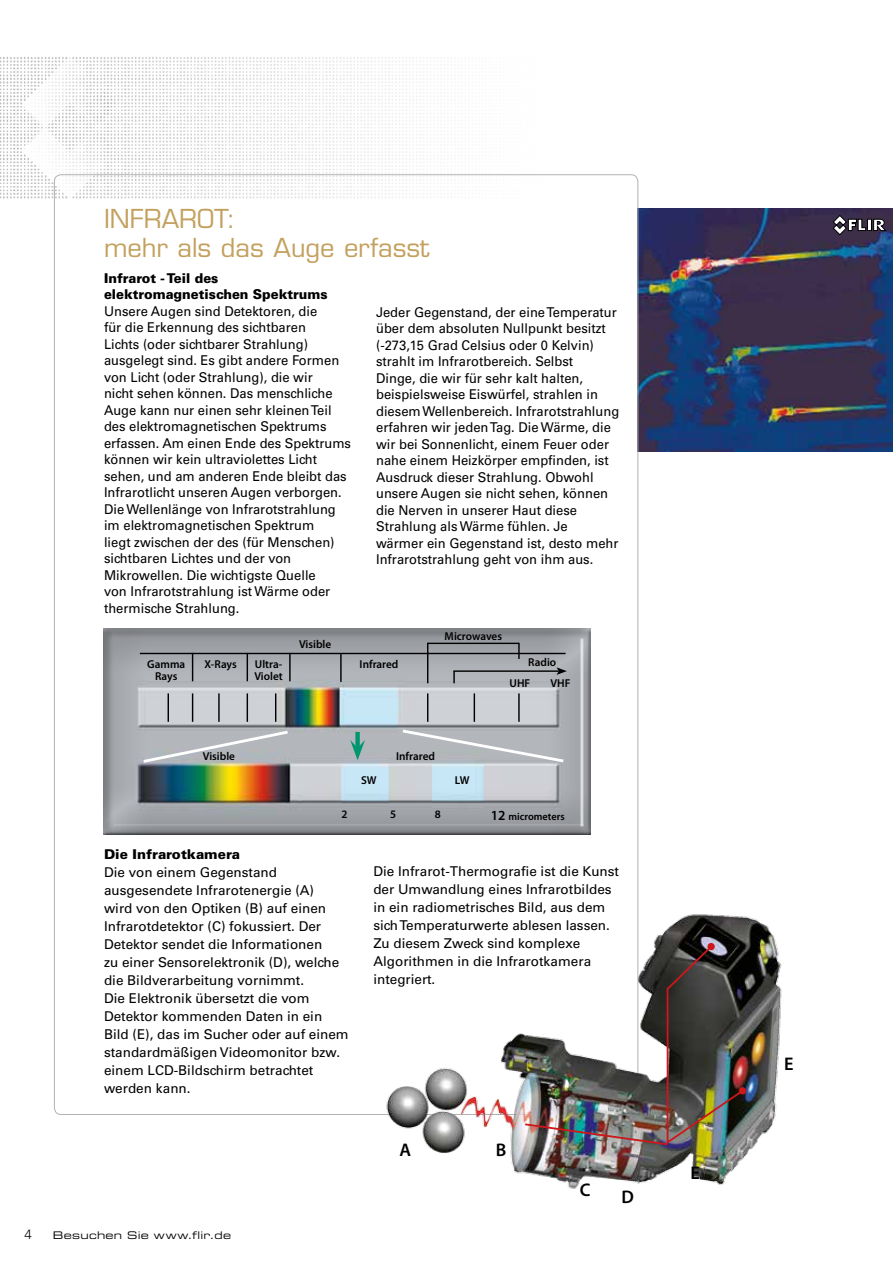
<style>
.page{position:relative;width:893px;height:1263px;background:#fff}
.page>*{position:absolute;margin:0;border:0;box-sizing:border-box;transform-origin:0 0}
.t1{font:25.5px/28.5px "Eurostile LT Std";color:#c3a05e}
.t2{font:600 18.3px "Myriad Pro";color:#000}
.t3{font:13.5px/16.5px "Univers LT Std";color:#000;scale:.96 1}
.t4{font:13.5px/18px "Univers LT Std";color:#000}
.t5{font:900 13.5px/16.5px "Univers LT Std";color:#000;scale:.96 1}
.t6{font:900 13.5px "Univers LT Std";color:#000}
.t7{font:300 13.5px "Univers LT Std";color:#000}
.t8{font:600 11.4px/11.4px "Myriad Pro";color:#000}
.t9{font:10.5px "Eurostile LT Std Ex 2";letter-spacing:.025em;color:#000}
.t10{font:600 10.5px "Myriad Pro";color:#000}
.s1{font-size:13.95px}
</style>
<div class="page">
<img style="left:638px;top:208px;width:255px;height:243px">
<img style="left:0;top:57px;width:438px;height:142px">
<hr style="left:867px;top:219px;width:4px;height:12px;background:#fff">
<div style="left:867px;top:219px;width:5px;height:12px;border:1px solid #000"></div>
<svg style="left:873px;top:219px;width:13px;height:12px"></svg>
<svg style="left:833px;top:215px;width:33px;height:20px"></svg>
<img style="left:377px;top:909px;width:405px;height:280px">
<img style="left:523px;top:944px;width:222px;height:202px">
<div style="left:707px;top:943px;width:8px;height:7px;background:#cd171a;border-radius:50%"></div>
<div style="left:739px;top:1087px;width:7px;height:7px;background:#cd171a;border-radius:50%"></div>
<div style="left:103px;top:627px;width:489px;height:209px;background:#000;opacity:.75"></div>
<hr style="left:140px;top:653px;width:426px;height:1px;background:#000">
<svg style="left:192px;top:654px;width:1px;height:27px"></svg>
<svg style="left:247px;top:654px;width:1px;height:27px"></svg>
<hr style="left:289px;top:653px;width:2px;height:28px;background:#000">
<hr style="left:340px;top:653px;width:2px;height:29px;background:#000">
<svg style="left:427px;top:693px;width:1px;height:29px"></svg>
<svg style="left:474px;top:693px;width:1px;height:29px"></svg>
<svg style="left:247px;top:693px;width:1px;height:29px"></svg>
<svg style="left:275px;top:693px;width:1px;height:29px"></svg>
<hr style="left:218px;top:693px;width:2px;height:29px;background:#000">
<svg style="left:168px;top:693px;width:1px;height:29px"></svg>
<svg style="left:192px;top:693px;width:1px;height:29px"></svg>
<hr style="left:518px;top:693px;width:2px;height:29px;background:#000">
<hr style="left:427px;top:643px;width:1px;height:40px;background:#000">
<svg style="left:518px;top:643px;width:2px;height:16px"></svg>
<svg style="left:453px;top:672px;width:2px;height:11px"></svg>
<hr style="left:453px;top:670px;width:106px;height:2px;background:#000">
<svg style="left:556px;top:667px;width:11px;height:8px"></svg>
<hr style="left:428px;top:643px;width:91px;height:1px;background:#000">
<svg style="left:140px;top:729px;width:151px;height:36px;background:#b7babe"></svg>
<svg style="left:400px;top:728px;width:167px;height:36px;background:#b8bbbf"></svg>
<div style="left:355px;top:732px;width:5px;height:16px;background:#009770"></div>
<svg style="left:350px;top:740px;width:15px;height:20px"></svg>
<h1 class="t1" style="left:104px;top:205px;width:327px">INFRAROT:<br>mehr als das Auge erfasst</h1>
<p class="t5" style="left:104px;top:269px;width:235px">Infrarot - Teil des elektromagnetischen Spektrums</p>
<p class="t3" style="left:104px;top:303px;width:259px">Unsere Augen sind Detektoren, die<br>für die Erkennung des sichtbaren<br>Lichts (oder sichtbarer Strahlung) ausgelegt sind. Es gibt andere Formen von Licht (oder Strahlung), die wir<br>nicht sehen können. Das menschliche Auge kann nur einen sehr kleinen Teil des elektromagnetischen Spektrums erfassen. Am einen Ende des Spektrums können wir kein ultraviolettes Licht sehen, und am anderen Ende bleibt das Infrarotlicht unseren Augen verborgen.<br>Die Wellenlänge von Infrarotstrahlung im elektromagnetischen Spektrum<br>liegt zwischen der des (für Menschen) sichtbaren Lichtes und der von Mikrowellen. Die wichtigste Quelle<br>von Infrarotstrahlung ist Wärme oder thermische Strahlung.</p>
<p class="t3" style="left:376px;top:304px;width:255px">Jeder Gegenstand, der eine Temperatur über dem absoluten Nullpunkt besitzt (-273,15 Grad Celsius oder 0 Kelvin) strahlt im Infrarotbereich. Selbst<br>Dinge, die wir für sehr kalt halten, beispielsweise Eiswürfel, strahlen in diesem Wellenbereich. Infrarotstrahlung erfahren wir jeden Tag. Die Wärme, die wir bei Sonnenlicht, einem Feuer oder nahe einem Heizkörper empfinden, ist Ausdruck dieser Strahlung. Obwohl unsere Augen sie nicht sehen, können die Nerven in unserer Haut diese Strahlung als Wärme fühlen. Je<br>wärmer ein Gegenstand ist, desto mehr Infrarotstrahlung geht von ihm aus.</p>
<p class="t8" style="left:147px;top:659px;width:40px;text-align:center">Gamma<br>Rays</p>
<p class="t8" style="left:205px;top:659px;width:34px">X-Rays</p>
<p class="t8" style="left:254px;top:659px;width:30px">Ultra-<br>Violet</p>
<p class="t8" style="left:299px;top:638px;width:34px">Visible</p>
<p class="t8" style="left:360px;top:659px;width:40px">Infrared</p>
<p class="t8" style="left:445px;top:630px;width:59px">Microwaves</p>
<p class="t8" style="left:510px;top:652px;width:48px;line-height:20.2px;text-indent:19px">Radio<br>UHF</p>
<p class="t8" style="left:550px;top:677px;width:22px">VHF</p>
<p class="t7" style="left:25px;top:1226px;width:9px">4</p>
<p class="t8" style="left:203px;top:750px;width:34px">Visible</p>
<p class="t8" style="left:396px;top:750px;width:40px">Infrared</p>
<p class="t8" style="left:361px;top:774px;width:17px">SW</p>
<p class="t8" style="left:455px;top:774px;width:16px">LW</p>
<p class="t8" style="left:342px;top:809px;width:8px">2</p>
<p class="t8" style="left:390px;top:809px;width:8px">5</p>
<p class="t8" style="left:435px;top:809px;width:8px">8</p>
<p class="t10" style="left:491px;top:810px;width:76px"><span class="s1">12</span> micrometers</p>
<p class="t6" style="left:104px;top:845px;width:138px">Die Infrarotkamera</p>
<p class="t4" style="left:104px;top:863px;width:246px">Die von einem Gegenstand ausgesendete Infrarotenergie (A)<br>wird von den Optiken (B) auf einen<br>Infrarotdetektor (C) fokussiert. Der<br>Detektor sendet die Informationen<br>zu einer Sensorelektronik (D), welche die Bildverarbeitung vornimmt.<br>Die Elektronik übersetzt die vom<br>Detektor kommenden Daten in ein<br>Bild (E), das im Sucher oder auf einem standardmäßigen Videomonitor bzw. einem LCD-Bildschirm betrachtet werden kann.</p>
<p class="t9" style="left:53px;top:1228px;width:180px">Besuchen Sie www.flir.de</p>
<p class="t4" style="left:373px;top:862px;width:247px">Die Infrarot-Thermografie ist die Kunst der Umwandlung eines Infrarotbildes in ein radiometrisches Bild, aus dem sich Temperaturwerte ablesen lassen.<br>Zu diesem Zweck sind komplexe Algorithmen in die Infrarotkamera integriert.</p>
<h2 class="t2" style="left:399px;top:1138px;width:13px">A</h2>
<h2 class="t2" style="left:496px;top:1138px;width:12px">B</h2>
<h2 class="t2" style="left:580px;top:1178px;width:12px">C</h2>
<h2 class="t2" style="left:621px;top:1185px;width:14px">D</h2>
<h2 class="t2" style="left:690px;top:1162px;width:11px">E</h2>
<h2 class="t2" style="left:784px;top:1052px;width:11px">E</h2>
</div>
